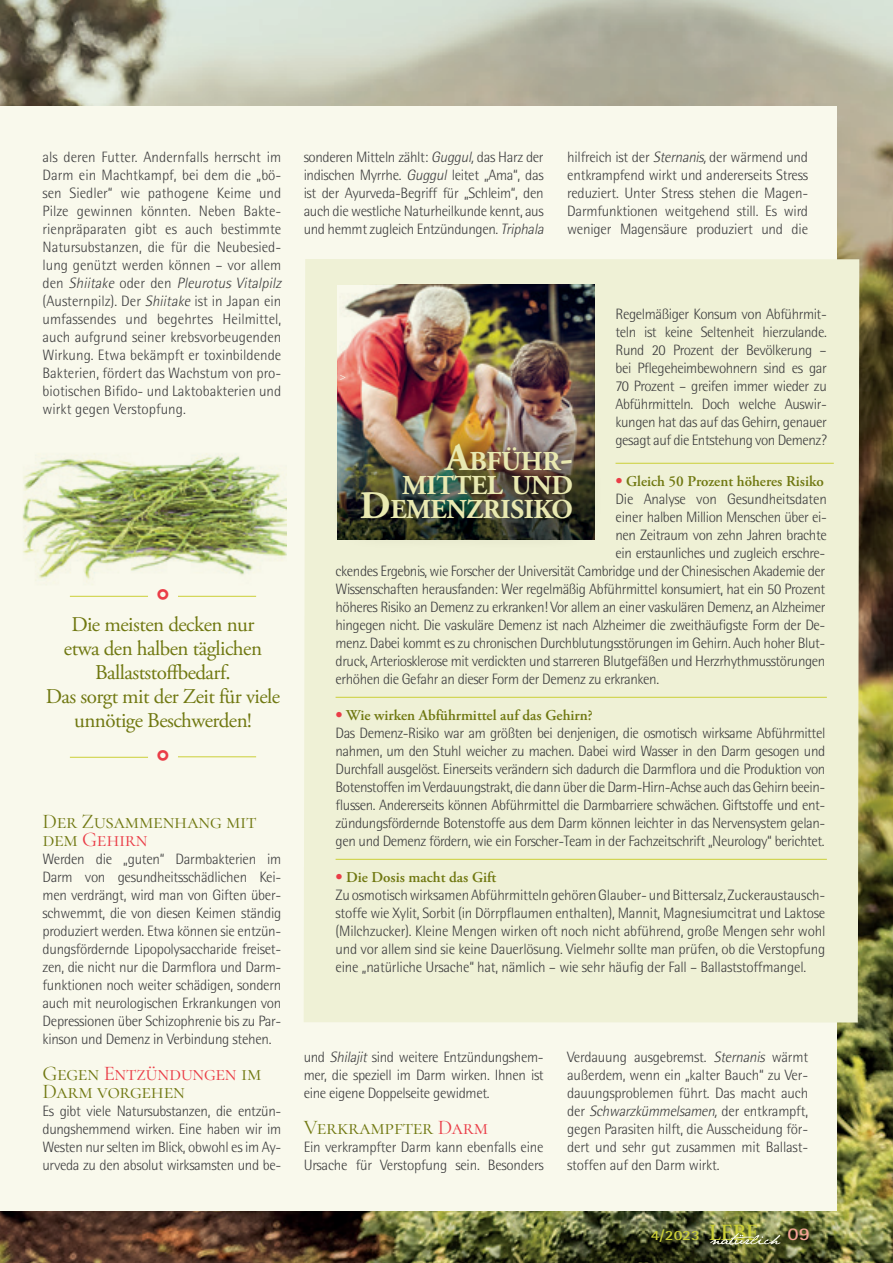
<style>
.page{position:relative;width:893px;height:1263px;background:#fff}
.page>*{position:absolute;margin:0;border:0;box-sizing:border-box;transform-origin:0 0}
.fließtext{font:700 46.5px "Rotis Sans Serif Std";color:#ea3d47}
.fließtext-2{font:700 27.3px/24px "Adobe Garamond Pro";letter-spacing:-.015em;color:#e9e9b1;text-align:right}
.fließtext-3{font:21px/24px "Adobe Garamond Pro";letter-spacing:-.025em;color:#707811;text-align:center}
.fließtext-4{font:21px/18px "Cormorant Garamond";letter-spacing:-.015em;color:#707811}
.t1{font:700 17.85px "Rotis Sans Serif Std";color:#f4a395;scale:1.18 1}
.fließtext-5{font:300 15px/18px "Rotis Semi Sans Std";letter-spacing:-.025em;color:#3e3e3f;text-align:justify}
.fließtext-6{font:300 15px/18px "Rotis Semi Sans Std";color:#3e3e3f}
.fließtext-7{font:600 15px "Adobe Garamond Pro";color:#707811}
.fließtext-8{font:15px "Cormorant Garamond";color:#f9f9ec}
.t2{font:700 14.1px "Rotis Semi Sans Std";color:#cbcf37;scale:1.18 1}
.s1{font-style:italic}
.s2{color:#ea3d47}
.s3{font-family:"Rotis Semi Sans Std";font-weight:300;color:#ea3d47}
.s4{font-size:39px}
.s5{font-family:"Adobe Garamond Pro";font-weight:600;font-size:23.1px}
</style>
<div class="page">
<img style="left:0;top:0;width:893px;height:1263px">
<div style="left:0;top:106px;width:837px;height:1105px;background:#f9f9ec"></div>
<div style="left:304px;top:259px;width:555px;height:763px;background:#eff1d6"></div>
<hr style="left:615px;top:463px;width:219px;height:1px;background:#cbcf37">
<hr style="left:336px;top:697px;width:491px;height:1px;background:#cbcf37">
<hr style="left:336px;top:859px;width:491px;height:1px;background:#cbcf37">
<img style="left:337px;top:285px;width:257px;height:69px">
<div style="left:319px;top:354px;width:285px;height:197px;background:#000;opacity:.85"></div>
<hr style="left:70px;top:596px;width:78px;height:1px;background:#cbcf37">
<hr style="left:178px;top:596px;width:78px;height:1px;background:#cbcf37">
<hr style="left:70px;top:757px;width:78px;height:1px;background:#cbcf37">
<hr style="left:178px;top:756px;width:78px;height:1px;background:#cbcf37">
<img style="left:22px;top:455px;width:265px;height:127px">
<svg style="left:710px;top:1233px;width:70px;height:12px"></svg>
<p class="fließtext-6" style="left:43px;top:148px;width:243px">als deren Futter. Andernfalls herrscht im Darm ein Machtkampf, bei dem die „bö&shy;sen Siedler“ wie pathogene Keime und Pilze gewinnen könnten. Neben Bakte&shy;rienpräparaten gibt es auch bestimmte Natursubstanzen, die für die Neubesied&shy;lung genützt werden können – vor allem d e n <span class="s1">Shiitake</span> o d e r d e n <span class="s1">Pleurotus Vitalpilz </span>(Austernpilz). Der <span class="s1">Shiitake</span> ist in Japan ein umfassendes und begehrtes Heilmittel, auch aufgrund seiner krebsvorbeugenden Wirkung. Etwa bekämpft er toxinbildende Bakterien, fördert das Wachstum von pro&shy;biotischen Bifido- und Laktobakterien und wirkt gegen Verstopfung.</p>
<p class="fließtext" style="left:155px;top:574px;width:18px">°</p>
<p class="fließtext-3" style="left:71px;top:613px;width:184px">Die meisten decken nur</p>
<p class="fließtext-3" style="left:64px;top:637px;width:200px">etwa den halben täglichen<br>Ballaststoffbedarf.</p>
<p class="fließtext-3" style="left:46px;top:685px;width:236px">Das sorgt mit der Zeit für viele unnötige Beschwerden!</p>
<p class="fließtext" style="left:155px;top:734px;width:18px">°</p>
<p class="fließtext-4" style="left:43px;top:812px;width:215px">Der Zusammenhang mit dem <span class="s2">Gehirn</span></p>
<p class="fließtext-5" style="left:43px;top:850px;width:240px">Werden die „guten“ Darmbakterien im Darm von gesundheitsschädlichen Kei&shy;men verdrängt, wird man von Giften über&shy;schwemmt, die von diesen Keimen ständig produziert werden. Etwa können sie entzün&shy;dungsfördernde Lipopolysaccharide freiset&shy;zen, die nicht nur die Darmflora und Darm&shy;funktionen noch weiter schädigen, sondern auch mit neurologischen Erkrankungen von Depressionen über Schizophrenie bis zu Par&shy;kinson und Demenz in Verbindung stehen.</p>
<p class="fließtext-4" style="left:43px;top:1064px;width:220px">Gegen <span class="s2">Entzündungen</span> im<br>Darm vorgehen</p>
<p class="fließtext-5" style="left:43px;top:1102px;width:240px">Es gibt viele Natursubstanzen, die entzün&shy;dungshemmend wirken. Eine haben wir im Westen nur selten im Blick, obwohl es im Ay&shy;urveda zu den absolut wirksamsten und be-</p>
<p class="fließtext-5" style="left:304px;top:148px;width:245px;text-align:left">sonderen Mitteln zählt: <span class="s1">Guggul,</span>das Harz der indischen Myrrhe. <span class="s1">Guggul</span> leitet „Ama“, das ist der Ayurveda-Begriff für „Schleim“, den auch die westliche Naturheilkunde kennt, aus und hemmt zugleich Entzündungen. <span class="s1">Triphala</span></p>
<p class="fließtext-5" style="left:567px;top:148px;width:242px">hilfreich ist der <span class="s1">Sternanis,</span>der wärmend und entkrampfend wirkt und andererseits Stress reduziert. Unter Stress stehen die Magen-Darmfunktionen weitgehend still. Es wird weniger Magensäure produziert und die</p>
<p class="fließtext-5" style="left:615px;top:305px;width:213px">Regelmäßiger Konsum von Abführmit&shy;teln ist keine Seltenheit hierzulande.<br>Rund 20 Prozent der Bevölkerung – bei Pflegeheimbewohnern sind es gar 70 Prozent – greifen immer wieder zu Abführmitteln. Doch welche Auswir&shy;kungen hat das auf das Gehirn, genauer gesagt auf die Entstehung von Demenz?</p>
<p class="fließtext-7" style="left:615px;top:473px;width:210px"><span class="s3">•</span> Gleich 50 Prozent höheres Risiko</p>
<p class="fließtext-5" style="left:615px;top:490px;width:213px">Die Analyse von Gesundheitsdaten</p>
<p class="fließtext-5" style="left:615px;top:508px;width:213px">einer halben Million Menschen über ei-</p>
<p class="fließtext-5" style="left:615px;top:526px;width:213px">nen Zeitraum von zehn Jahren brachte</p>
<p class="fließtext-5" style="left:615px;top:544px;width:211px">ein erstaunliches und zugleich erschre-</p>
<p class="fließtext-5" style="left:336px;top:562px;width:491px">ckendes Ergebnis, wie Forscher der Universität Cambridge und der Chinesischen Akademie der</p>
<p class="fließtext-5" style="left:336px;top:580px;width:491px">Wissenschaften herausfanden: Wer regelmäßig Abführmittel konsumiert, hat ein 50 Prozent</p>
<p class="fließtext-5" style="left:336px;top:598px;width:491px">höheres Risiko an Demenz zu erkranken! Vor allem an einer vaskulären Demenz, an Alzheimer</p>
<p class="fließtext-5" style="left:336px;top:616px;width:491px">hingegen nicht. Die vaskuläre Demenz ist nach Alzheimer die zweithäufigste Form der De-</p>
<p class="fließtext-5" style="left:336px;top:634px;width:491px">menz. Dabei kommt es zu chronischen Durchblutungsstörungen im Gehirn. Auch hoher Blut-</p>
<p class="fließtext-5" style="left:336px;top:652px;width:491px">druck, Arteriosklerose mit verdickten und starreren Blutgefäßen und Herzrhythmusstörungen</p>
<p class="fließtext-5" style="left:336px;top:670px;width:325px">erhöhen die Gefahr an dieser Form der Demenz zu erkranken.</p>
<p class="fließtext-7" style="left:336px;top:707px;width:259px"><span class="s3">•</span> Wie wirken Abführmittel auf das Gehirn?</p>
<p class="fließtext-5" style="left:336px;top:724px;width:491px">Das Demenz-Risiko war am größten bei denjenigen, die osmotisch wirksame Abführmittel nahmen, um den Stuhl weicher zu machen. Dabei wird Wasser in den Darm gesogen und Durchfall ausgelöst. Einerseits verändern sich dadurch die Darmflora und die Produktion von Botenstoffen im Verdauungstrakt, die dann über die Darm-Hirn-Achse auch das Gehirn beein&shy;flussen. Andererseits können Abführmittel die Darmbarriere schwächen. Giftstoffe und ent&shy;zündungsfördernde Botenstoffe aus dem Darm können leichter in das Nervensystem gelan&shy;gen und Demenz fördern, wie ein Forscher-Team in der Fachzeitschrift „Neurology“ berichtet.</p>
<p class="fließtext-7" style="left:336px;top:869px;width:162px"><span class="s3">•</span> Die Dosis macht das Gift</p>
<p class="fließtext-5" style="left:336px;top:886px;width:491px">Zu osmotisch wirksamen Abführmitteln gehören Glauber- und Bittersalz, Zuckeraustausch&shy;stoffe wie Xylit, Sorbit (in Dörrpflaumen enthalten), Mannit, Magnesiumcitrat und Laktose (Milchzucker). Kleine Mengen wirken oft noch nicht abführend, große Mengen sehr wohl und vor allem sind sie keine Dauerlösung. Vielmehr sollte man prüfen, ob die Verstopfung eine „natürliche Ursache“ hat, nämlich – wie sehr häufig der Fall – Ballaststoffmangel.</p>
<p class="fließtext-8" style="left:340px;top:367px;width:8px">&gt;</p>
<p class="fließtext-2" style="left:360px;top:449px;width:215px"><span class="s4">A</span>BFÜHR<span class="s4">-<br></span>MITTEL UND<br><span class="s4">D</span>EMENZRISIKO</p>
<p class="fließtext-5" style="left:304px;top:1048px;width:242px">und <span class="s1">Shilajit</span> sind weitere Entzündungshem&shy;mer, die speziell im Darm wirken. Ihnen ist eine eigene Doppelseite gewidmet.</p>
<p class="fließtext-4" style="left:304px;top:1118px;width:186px">Verkrampfter <span class="s2">Darm</span></p>
<p class="fließtext-5" style="left:304px;top:1138px;width:241px">Ein verkrampfter Darm kann ebenfalls eine<br>Ursache für Verstopfung sein. Besonders</p>
<p class="fließtext-5" style="left:567px;top:1048px;width:242px">Verdauung ausgebremst. <span class="s1">Sternanis</span> wärmt außerdem, wenn ein „kalter Bauch“ zu Ver&shy;dauungsproblemen führt. Das macht auch d e r <span class="s1">Schwarzkümmelsamen,</span> d e r e n t k ra m p ft, gegen Parasiten hilft, die Ausscheidung för&shy;dert und sehr gut zusammen mit Ballast&shy;stoffen auf den Darm wirkt.</p>
<p class="t2" style="left:651px;top:1226px;width:93px">4/2023 <span class="s5">LEBE</span></p>
<p class="t1" style="left:787px;top:1222px;width:21px">09</p>
</div>
